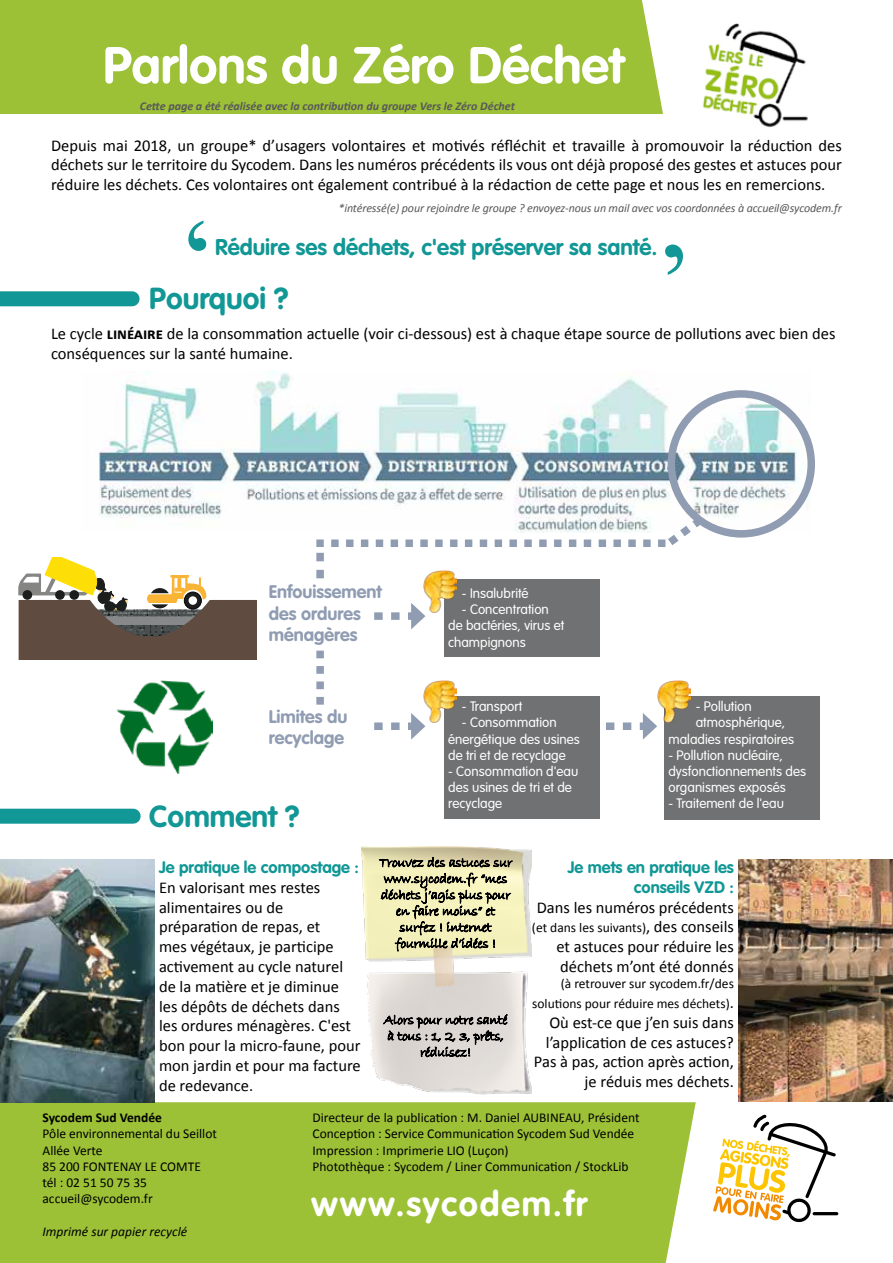
<style>
.page{position:relative;width:893px;height:1263px;background:#fff}
.page>*{position:absolute;margin:0;border:0;box-sizing:border-box;transform-origin:0 0}
.t1{font:120px "Times New Roman";color:#119795}
.t2{font:700 51px "VAG Rounded";color:#fff}
.t3{font:700 34.5px "VAG Rounded";letter-spacing:.05em;color:#fff}
.t4{font:700 30px "VAG Rounded";color:#119795}
.t5{font:700 22.5px "VAG Rounded";color:#119795}
.t6{font:700 18px/21.6px "VAG Rounded";color:#8f9cb2}
.t7{font:16.5px/19.8px "Calibri";color:#000}
.t8{font:700 16.5px/19.8px "VAG Rounded";color:#119795;text-align:right}
.t9{font:13.5px/16.2px "Calibri";color:#000}
.t10{font:300 13.5px/16.2px "VAG Rounded";color:#fff}
.t11{font:italic 13.5px "Calibri";color:#000}
.t12{font:700 13.5px "Calibri";color:#000}
.t13{font:italic 12px "Calibri";letter-spacing:-.01em;color:#58585a}
.t14{font:italic 700 12px "Calibri";color:#58585a}
.s1{font-weight:700}
.s2{font-size:16.5px}
</style>
<div class="page">
<div style="left:0;top:0;width:893px;height:125px;background:#9cc136"></div>
<div style="left:0;top:115px;width:893px;height:11px;background:#fff"></div>
<div style="left:0;top:1102px;width:659px;height:161px;background:#9cc136"></div>
<svg style="left:659px;top:1102px;width:180px;height:161px"></svg>
<svg style="left:617px;top:0;width:276px;height:115px;fill:#fff"></svg>
<img style="left:692px;top:12px;width:133px;height:116px">
<div style="left:0;top:291px;width:132px;height:15px;background:#119795"></div>
<div style="left:0;top:809px;width:133px;height:15px;background:#119795"></div>
<img style="left:99px;top:371px;width:712px;height:162px">
<div style="left:668px;top:390px;width:147px;height:148px;border:8px solid #8f9cb2;border-radius:50%"></div>
<img style="left:116px;top:680px;width:96px;height:93px">
<svg style="left:18px;top:557px;width:239px;height:102px"></svg>
<div style="left:184px;top:592px;width:17px;height:17px;background:#1b1e1d;border-radius:50%"></div>
<div style="left:184px;top:591px;width:18px;height:18px;border:1px solid #010305;border-radius:50%"></div>
<div style="left:189px;top:596px;width:8px;height:9px;background:#fff;border-radius:50%"></div>
<svg style="left:174px;top:588px;width:10px;height:4px"></svg>
<svg style="left:177px;top:578px;width:4px;height:12px"></svg>
<div style="left:664px;top:696px;width:156px;height:123px;background:#707172"></div>
<div style="left:444px;top:579px;width:156px;height:74px;background:#707172"></div>
<div style="left:444px;top:583px;width:156px;height:74px;background:#707172"></div>
<div style="left:444px;top:696px;width:156px;height:123px;background:#707172"></div>
<svg style="left:374px;top:603px;width:51px;height:26px"></svg>
<svg style="left:374px;top:713px;width:51px;height:26px"></svg>
<svg style="left:606px;top:713px;width:51px;height:26px"></svg>
<svg style="left:316px;top:509px;width:395px;height:69px"></svg>
<svg style="left:316px;top:651px;width:8px;height:54px"></svg>
<img style="left:421px;top:570px;width:36px;height:44px">
<img style="left:421px;top:680px;width:36px;height:44px">
<img style="left:655px;top:680px;width:35px;height:44px">
<img style="left:0;top:859px;width:155px;height:244px">
<img style="left:738px;top:859px;width:155px;height:243px">
<img style="left:361px;top:846px;width:170px;height:249px">
<svg style="left:383px;top:1010px;width:125px;height:49px;background:#b0aca9"></svg>
<svg style="left:379px;top:853px;width:134px;height:104px;background:#bcb992"></svg>
<h2 class="t2" style="left:103px;top:35px;width:522px">Parlons du Zéro Déchet</h2>
<p class="t14" style="left:140px;top:98px;width:376px">Cette page a été réalisée avec la contribution du groupe Vers le Zéro Déchet</p>
<p class="t7" style="left:51px;top:135px;width:792px;text-align:justify">Depuis mai 2018, un groupe* d’usagers volontaires et motivés réfléchit et travaille à promouvoir la réduction des déchets sur le territoire du Sycodem. Dans les numéros précédents ils vous ont déjà proposé des gestes et astuces pour réduire les déchets. Ces volontaires ont également contribué à la rédaction de cette page et nous les en remercions.</p>
<h1 class="t1" style="left:178px;top:181px;width:41px">‘</h1>
<p class="t13" style="left:339px;top:200px;width:505px">*intéressé(e) pour rejoindre le groupe ? envoyez-nous un mail avec vos coordonnées à accueil@sycodem.fr</p>
<h3 class="t5" style="left:215px;top:233px;width:444px">Réduire ses déchets, c'est préserver sa santé.</h3>
<h1 class="t1" style="left:654px;top:205px;width:41px">’</h1>
<h3 class="t4" style="left:149px;top:281px;width:141px">Pourquoi ?</h3>
<p class="t7" style="left:51px;top:324px;width:786px">Le cycle <span class="s1">linéaire</span> de la consommation actuelle (voir ci-dessous) est à chaque étape source de pollutions avec bien des conséquences sur la santé humaine.</p>
<p class="t6" style="left:269px;top:581px;width:115px">Enfouissement des ordures ménagères</p>
<p class="t6" style="left:269px;top:705px;width:80px">Limites du recyclage</p>
<h3 class="t4" style="left:149px;top:798px;width:152px">Comment ?</h3>
<p class="t8" style="left:159px;top:857px;width:201px">Je pratique le compostage :</p>
<p class="t7" style="left:159px;top:877px;width:203px">En valorisant mes restes alimentaires ou de préparation de repas, et<br>mes végétaux, je participe activement au cycle naturel de la matière et je diminue les dépôts de déchets dans les ordures ménagères. C'est bon pour la micro-faune, pour mon jardin et pour ma facture de redevance.</p>
<p class="t10" style="left:462px;top:581px;width:68px">- Insalubrité</p>
<p class="t10" style="left:462px;top:597px;width:106px">- Concentration de</p>
<p class="t10" style="left:462px;top:613px;width:100px">bactéries, virus et</p>
<p class="t10" style="left:448px;top:629px;width:79px">champignons</p>
<p class="t10" style="left:448px;top:601px;width:118px;text-align:center">- Concentration<br>de bactéries, virus et</p>
<p class="t10" style="left:462px;top:698px;width:62px">- Transport</p>
<p class="t10" style="left:448px;top:714px;width:133px;text-indent:14px">- Consommation énergétique des usines de tri et de recyclage</p>
<p class="t10" style="left:448px;top:763px;width:132px">- Consommation d'eau des usines de tri et de recyclage</p>
<p class="t10" style="left:696px;top:698px;width:57px">- Pollution</p>
<p class="t10" style="left:696px;top:714px;width:91px">atmosphérique,</p>
<p class="t10" style="left:668px;top:731px;width:127px">maladies respiratoires</p>
<p class="t10" style="left:668px;top:747px;width:139px">- Pollution nucléaire, dysfonctionnements des organismes exposés</p>
<p class="t10" style="left:668px;top:795px;width:117px">- Traitement de l'eau</p>
<p class="t8" style="left:568px;top:857px;width:168px">Je mets en pratique les conseils VZD :</p>
<p class="t7" style="left:537px;top:897px;width:199px">Dans les numéros précédents</p>
<p class="t9" style="left:532px;top:920px;width:203px">(et dans les suivants)<span class="s2">, des conseils</span></p>
<p class="t7" style="left:556px;top:937px;width:179px">et astuces pour réduire les déchets m’ont été donnés</p>
<p class="t9" style="left:532px;top:974px;width:203px;line-height:19.8px;text-align:right">(à retrouver sur sycodem.fr/des solutions pour réduire mes déchets)<span class="s2">.</span></p>
<p class="t7" style="left:534px;top:1012px;width:201px;text-align:right">Où est-ce que j’en suis dans l’application de ces astuces?<br>Pas à pas, action après action, je réduis mes déchets.</p>
<p class="t12" style="left:43px;top:1109px;width:121px">Sycodem Sud Vendée</p>
<p class="t9" style="left:313px;top:1109px;width:329px">Directeur de la publication : M. Daniel AUBINEAU, Président</p>
<p class="t9" style="left:43px;top:1126px;width:176px">Pôle environnemental du Seillot</p>
<p class="t9" style="left:313px;top:1126px;width:323px">Conception : Service Communication Sycodem Sud Vendée</p>
<p class="t9" style="left:43px;top:1142px;width:62px">Allée Verte</p>
<p class="t9" style="left:313px;top:1142px;width:198px">Impression : Imprimerie LIO (Luçon)</p>
<p class="t9" style="left:43px;top:1158px;width:160px">85 200 FONTENAY LE COMTE</p>
<p class="t9" style="left:313px;top:1158px;width:318px">Photothèque : Sycodem / Liner Communication / StockLib</p>
<p class="t9" style="left:43px;top:1174px;width:112px">tél : 02 51 50 75 35 accueil@sycodem.fr</p>
<p class="t11" style="left:43px;top:1222px;width:146px">Imprimé sur papier recyclé</p>
<h3 class="t3" style="left:311px;top:1184px;width:278px">www.sycodem.fr</h3>
</div>
